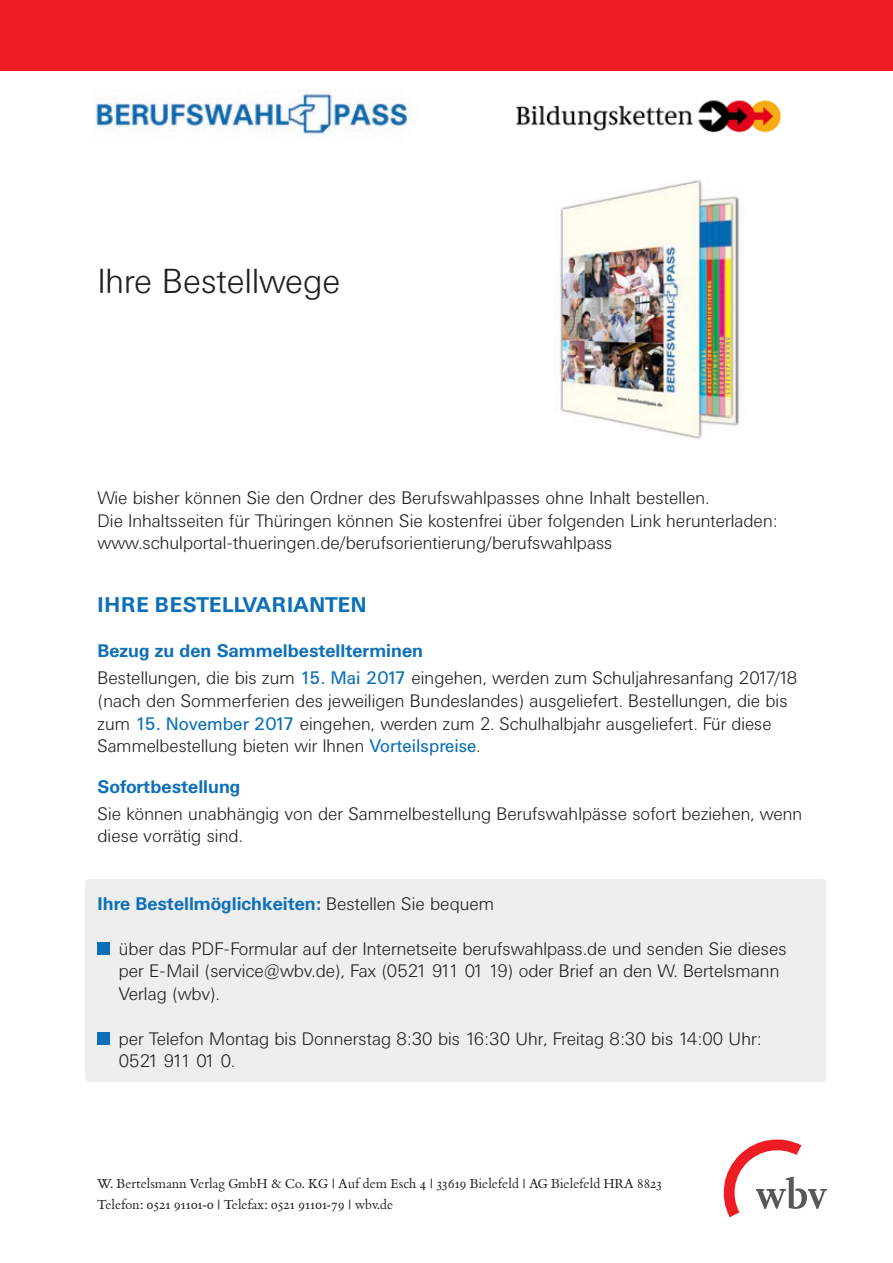
<style>
.page{position:relative;width:893px;height:1263px;background:#fff}
.page>*{position:absolute;margin:0;border:0;box-sizing:border-box;transform-origin:0 0}
.t1{font:300 34.5px "Univers BQ";color:#231f20}
.t2{font:700 21px "Univers BQ";letter-spacing:.02em;color:#0c6fb8}
.t3{font:300 18px/22.5px "Univers BQ";color:#231f20}
.t4{font:700 18px "Univers BQ";color:#0c6fb8}
.t5{font:12.75px/21px "A Bembo Alt Eins";color:#231f20}
.s1{font-weight:700;color:#0c6fb8}
.s2{font-weight:400;color:#0c6fb8}
.s3{font-weight:300;color:#231f20}
</style>
<div class="page">
<div style="left:0;top:0;width:893px;height:70px;background:#ee1d23"></div>
<img style="left:515px;top:100px;width:267px;height:33px">
<img style="left:95px;top:93px;width:316px;height:43px">
<img style="left:559px;top:180px;width:181px;height:259px">
<svg style="left:723px;top:1139px;width:104px;height:78px"></svg>
<div style="left:85px;top:879px;width:741px;height:203px;background:#eeeeef;border-radius:4px"></div>
<div style="left:98px;top:942px;width:12px;height:12px;background:#0c6fb8"></div>
<div style="left:98px;top:1032px;width:12px;height:12px;background:#0c6fb8"></div>
<h1 class="t1" style="left:98px;top:262px;width:244px">Ihre Bestellwege</h1>
<p class="t3" style="left:98px;top:487px;width:682px">Wie bisher können Sie den Ordner des Berufswahlpasses ohne Inhalt bestellen.<br>Die Inhaltsseiten für Thüringen können Sie kostenfrei über folgenden Link herunterladen: www.schulportal-thueringen.de/berufsorientierung/berufswahlpass</p>
<p class="t2" style="left:98px;top:593px;width:271px">IHRE BESTELLVARIANTEN</p>
<p class="t3" style="left:98px;top:638px;width:701px;line-height:27px"><span class="s1">Bezug zu den Sammelbestellterminen<br></span>Bestellungen, die bis zum <span class="s2">15. Mai 2017</span> eingehen, werden zum Schuljahresanfang 2017/18</p>
<p class="t3" style="left:98px;top:690px;width:692px">(nach den Sommerferien des jeweiligen Bundeslandes) ausgeliefert. Bestellungen, die bis zum <span class="s2">15. November 2017</span> eingehen, werden zum 2. Schulhalbjahr ausgeliefert. Für diese<br>Sammelbestellung bieten wir Ihnen <span class="s2">Vorteilspreise</span>.</p>
<p class="t4" style="left:98px;top:776px;width:144px">Sofortbestellung</p>
<p class="t3" style="left:98px;top:802px;width:706px">Sie können unabhängig von der Sammelbestellung Berufswahlpässe sofort beziehen, wenn diese vorrätig sind.</p>
<p class="t4" style="left:98px;top:893px;width:398px">Ihre Bestellmöglichkeiten: <span class="s3">Bestellen Sie bequem</span></p>
<p class="t3" style="left:119px;top:937px;width:669px">über das PDF-Formular auf der Internetseite berufswahlpass.de und senden Sie dieses per E-Mail (service@wbv.de), Fax (0521 911 01 19) oder Brief an den W. Bertelsmann<br>Verlag (wbv).</p>
<p class="t3" style="left:119px;top:1027px;width:644px">per Telefon Montag bis Donnerstag 8:30 bis 16:30 Uhr, Freitag 8:30 bis 14:00 Uhr:<br>0521 911 01 0.</p>
<p class="t5" style="left:98px;top:1173px;width:566px">W. Bertelsmann Verlag GmbH &amp; Co. KG | Auf dem Esch 4 | 33619 Bielefeld | AG Bielefeld HRA 8823<br>Telefon: 0521 91101-0 | Telefax: 0521 91101-79 | wbv.de</p>
</div>
